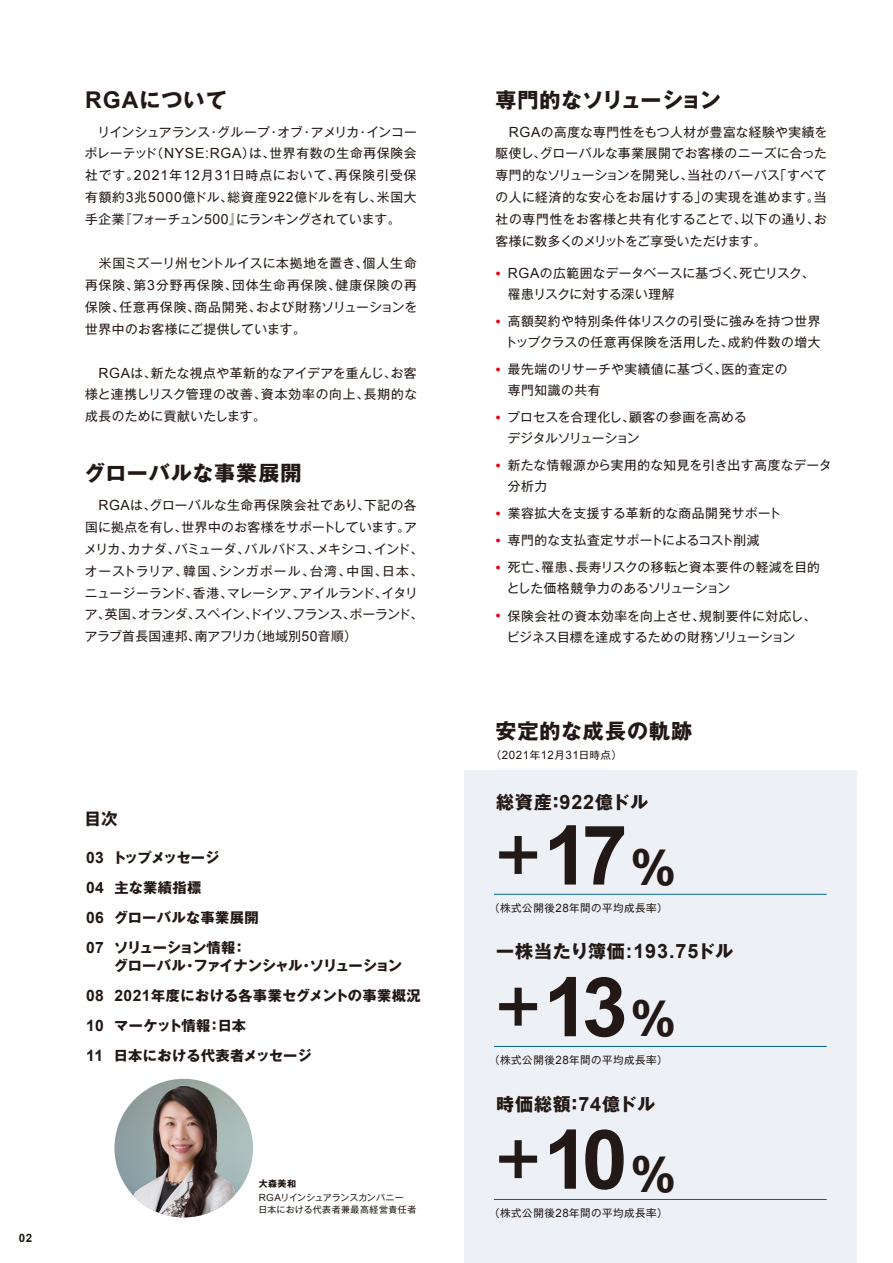
<style>
.page{position:relative;width:893px;height:1263px;background:#fff}
.page>*{position:absolute;margin:0;border:0;box-sizing:border-box;transform-origin:0 0}
.t1{font:700 82.5px/152.1px "Arial";color:#221815;text-align:justify}
.t2{font:700 21px "Gothic MB101 Pro";letter-spacing:.05em;color:#221815}
.t3{font:700 21px "Gothic MB101 Pro";letter-spacing:-.02em;color:#221815}
.t4{font:700 18px "Gothic MB101 Pro";letter-spacing:.05em;color:#221815}
.t5{font:700 16.5px "Gothic MB101 Pro";color:#221815}
.t6{font:700 15.75px/30px "Arial";letter-spacing:.025em;color:#221815;text-align:justify}
.t7{font:15.3px/27px "Arial";color:#e10012;text-align:justify}
.t8{font:700 14.25px/30px "Gothic MB101 Pro";color:#221815}
.t9{font:12.75px/21.9px "Gothic MB101 Pro";letter-spacing:.025em;color:#221815}
.t10{font:12.75px/21px "Gothic MB101 Pro";letter-spacing:-.005em;color:#221815}
.t11{font:12.75px/21px "Gothic MB101 Pro";letter-spacing:.045em;color:#221815}
.t12{font:11.55px "Arial";letter-spacing:.045em;color:#221815}
.t13{font:700 11.55px "Arial";color:#221815}
.t14{font:10.5px "Gothic MB101 Pro";letter-spacing:.05em;color:#221815}
.t15{font:9px/13.5px "Gothic MB101 Pro";letter-spacing:-.02em;color:#221815}
.t16{font:9px "Gothic MB101 Pro";letter-spacing:.05em;color:#221815}
.s1{font-family:"Arial";font-size:23.1px}
.s2{font-family:"Arial";font-size:14.1px}
.s3{font-family:"Arial";font-size:15.75px}
.s4{font-weight:700}
.s5{font-family:"Arial";font-size:9.9px}
.s6{font-family:"Gothic MB101 Pro";font-size:10.5px}
.s7{font-family:"Arial";font-size:19.8px}
.s8{font-family:"Gothic MB101 Pro";font-size:51px}
.s9{font-family:"Gothic MB101 Pro";font-size:45px}
.s10{font-family:"Arial";font-size:11.55px}
</style>
<div class="page">
<div style="left:464px;top:771px;width:392px;height:492px;background:#edf1f5"></div>
<img style="left:114px;top:1079px;width:139px;height:138px;border-radius:69px">
<hr style="left:494px;top:894px;width:333px;height:1px;background:#05619a">
<hr style="left:494px;top:1046px;width:333px;height:1px;background:#05619a">
<hr style="left:494px;top:1199px;width:333px;height:1px;background:#05619a">
<h2 class="t2" style="left:85px;top:83px;width:143px"><span class="s1">RGA</span>について</h2>
<p class="t9" style="left:85px;top:119px;width:333px;text-align:justify">　リインシュアランス・グループ・オブ・アメリカ・インコーポレーテッド（<span class="s2">NYSE:RGA</span>）は、世界有数の生命再保険会社です。<span class="s2">2021</span>年<span class="s2">12</span>月<span class="s2">31</span>日時点において、再保険引受保有額約<span class="s2">3</span>兆<span class="s2">5000</span>億ドル、総資産<span class="s2">922</span>億ドルを有し、米国大手企業『フォーチュン<span class="s2">500</span>』にランキングされています。</p>
<p class="t9" style="left:85px;top:250px;width:334px;text-align:justify">　米国ミズーリ州セントルイスに本拠地を置き、個人生命再保険、第<span class="s2">3</span>分野再保険、団体生命再保険、健康保険の再保険、任意再保険、商品開発、および財務ソリューションを世界中のお客様にご提供しています。</p>
<p class="t9" style="left:85px;top:360px;width:334px;text-align:justify;text-indent:13px"><span class="s2">RGA</span>は、新たな視点や革新的なアイデアを重んじ、お客様と連携しリスク管理の改善、資本効率の向上、長期的な成長のために貢献いたします。</p>
<h2 class="t2" style="left:84px;top:456px;width:219px">グローバルな事業展開</h2>
<p class="t9" style="left:84px;top:492px;width:340px;text-indent:14px"><span class="s2">RGA</span>は、グローバルな生命再保険会社であり、下記の各国に拠点を有し、世界中のお客様をサポートしています。アメリカ、カナダ、バミューダ、バルバドス、メキシコ、インド、オーストラリア、韓国、シンガポール、台湾、中国、日本、ニュージーランド、香港、マレーシア、アイルランド、イタリア、英国、オランダ、スペイン、ドイツ、フランス、ポーランド、アラブ首長国連邦、南アフリカ（地域別<span class="s2">50</span>音順）</p>
<p class="t13" style="left:19px;top:1231px;width:15px">02</p>
<p class="t5" style="left:85px;top:805px;width:35px">目次</p>
<p class="t6" style="left:86px;top:843px;width:19px">03<br>04<br>06<br>07</p>
<p class="t6" style="left:86px;top:981px;width:19px">08<br>10<br>11</p>
<p class="t8" style="left:112px;top:841px;width:148px">トップメッセージ<br>主な業績指標<br>グローバルな事業展開ソリューション情報：</p>
<p class="t8" style="left:114px;top:949px;width:308px">グローバル・ファイナンシャル・ソリューション<br><span class="s3">2021</span>年度における各事業セグメントの事業概況マーケット情報：日本<br>日本における代表者メッセージ</p>
<p class="t15" style="left:259px;top:1176px;width:147px"><span class="s4">大森美和<br></span><span class="s5">RGA</span>リインシュアランスカンパニー</p>
<p class="t16" style="left:258px;top:1202px;width:160px">日本における代表者兼最高経営責任者</p>
<h2 class="t3" style="left:495px;top:83px;width:227px">専門的なソリューション</h2>
<p class="t9" style="left:495px;top:119px;width:333px;text-align:justify;text-indent:13px"><span class="s2">RGA</span>の高度な専門性をもつ人材が豊富な経験や実績を駆使し、グローバルな事業展開でお客様のニーズに合った専門的なソリューションを開発し、当社のパーパス「すべての人に経済的な安心をお届けする」の実現を進めます。当社の専門性をお客様と共有化することで、以下の通り、お客様に数多くのメリットをご享受いただけます。</p>
<p class="t9" style="left:508px;top:261px;width:308px;line-height:21px"><span class="s2">RGA</span>の広範囲なデータベースに基づく、死亡リスク、罹患リスクに対する深い理解</p>
<p class="t9" style="left:505px;top:309px;width:317px;line-height:21px">高額契約や特別条件体リスクの引受に強みを持つ世界トップクラスの任意再保険を活用した、成約件数の増大</p>
<p class="t11" style="left:508px;top:357px;width:281px">最先端のリサーチや実績値に基づく、医的査定の専門知識の共有</p>
<p class="t10" style="left:507px;top:405px;width:241px">プロセスを合理化し、顧客の参画を高めるデジタルソリューション</p>
<p class="t9" style="left:508px;top:453px;width:325px;line-height:21px">新たな情報源から実用的な知見を引き出す高度なデータ分析力</p>
<p class="t9" style="left:508px;top:498px;width:314px;line-height:27px">業容拡大を支援する革新的な商品開発サポート<br>専門的な支払査定サポートによるコスト削減<br>死亡、罹患、長寿リスクの移転と資本要件の軽減を目的</p>
<p class="t9" style="left:507px;top:573px;width:311px;line-height:27px">とした価格競争力のあるソリューション<br>保険会社の資本効率を向上させ、規制要件に対応し、</p>
<p class="t10" style="left:507px;top:624px;width:290px">ビジネス目標を達成するための財務ソリューション</p>
<p class="t7" style="left:495px;top:260px;width:7px">•</p>
<p class="t7" style="left:495px;top:308px;width:7px">•</p>
<p class="t7" style="left:495px;top:356px;width:7px">•</p>
<p class="t7" style="left:495px;top:404px;width:7px">•</p>
<p class="t7" style="left:495px;top:452px;width:7px">•</p>
<p class="t7" style="left:495px;top:500px;width:7px">• • •</p>
<p class="t7" style="left:495px;top:602px;width:7px">•</p>
<h2 class="t2" style="left:495px;top:714px;width:198px">安定的な成長の軌跡</h2>
<p class="t12" style="left:491px;top:748px;width:133px"><span class="s6">（</span>2021<span class="s6">年</span>12<span class="s6">月</span>31<span class="s6">日時点）</span></p>
<h3 class="t4" style="left:496px;top:787px;width:153px">総資産：<span class="s7">922</span>億ドル</h3>
<h1 class="t1" style="left:493px;top:780px;width:185px"><span class="s8">＋</span>17<span class="s9">％</span><span class="s8">＋</span>13<span class="s9">％</span><span class="s8">＋</span>10<span class="s9">％</span></h1>
<p class="t14" style="left:489px;top:899px;width:180px">（株式公開後<span class="s10">28</span>年間の平均成長率）</p>
<h3 class="t4" style="left:496px;top:936px;width:239px">一株当たり簿価<span class="s7">:193.75</span>ドル</h3>
<p class="t14" style="left:489px;top:1052px;width:180px">（株式公開後<span class="s10">28</span>年間の平均成長率）</p>
<h3 class="t4" style="left:496px;top:1089px;width:160px">時価総額：<span class="s7">74</span>億ドル</h3>
<p class="t14" style="left:489px;top:1205px;width:180px">（株式公開後<span class="s10">28</span>年間の平均成長率）</p>
</div>
